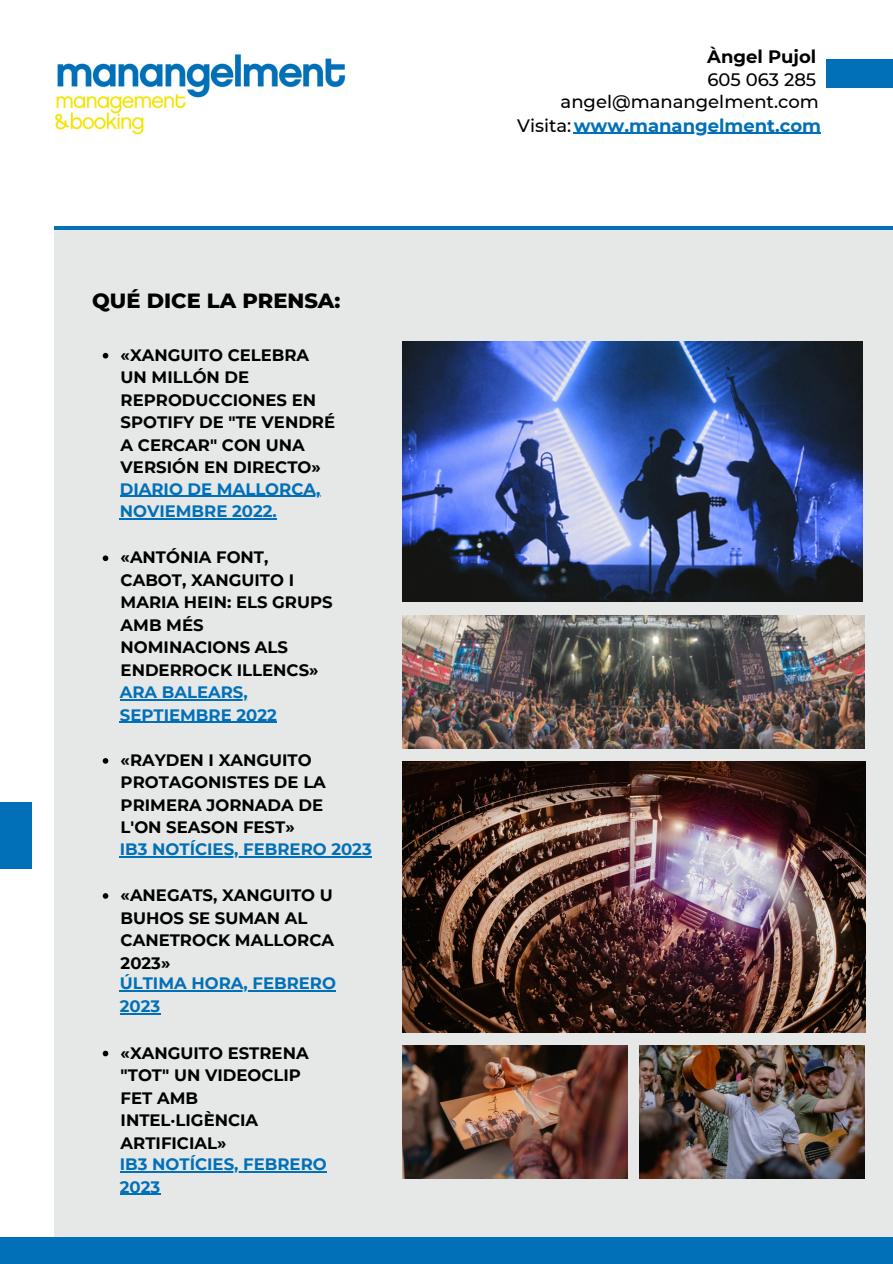
<style>
.page{position:relative;width:893px;height:1264px;background:#fff}
.page>*{position:absolute;margin:0;border:0;box-sizing:border-box;transform-origin:0 0}
.t1{font:800 21px "Montserrat";color:#000}
.t2{font:500 18px "Montserrat";color:#000}
.t3{font:700 18px "Montserrat";color:#0170b8}
.t4{font:700 18px "Montserrat";color:#000}
.t5{font:700 16.5px/22.5px "Montserrat";color:#000}
.t6{font:700 16.5px/22.5px "Montserrat";color:#0170b8}
.s1{font-weight:500;color:#000}
</style>
<div class="page">
<div style="left:825px;top:59px;width:67px;height:29px;background:#0170b8"></div>
<div style="left:55px;top:226px;width:837px;height:27px;background:#0170b8"></div>
<div style="left:54px;top:230px;width:838px;height:1030px;background:#e6e7e7"></div>
<div style="left:0;top:1237px;width:892px;height:26px;background:#0170b8"></div>
<div style="left:0;top:802px;width:32px;height:67px;background:#0170b8"></div>
<img style="left:639px;top:1045px;width:225px;height:133px">
<img style="left:402px;top:1045px;width:225px;height:133px">
<img style="left:402px;top:761px;width:463px;height:271px">
<img style="left:402px;top:616px;width:462px;height:132px">
<img style="left:402px;top:342px;width:460px;height:259px">
<hr style="left:573px;top:133px;width:248px;height:1px;background:#0170b8">
<svg style="left:103px;top:353px;width:5px;height:5px"></svg>
<svg style="left:103px;top:555px;width:5px;height:6px"></svg>
<svg style="left:103px;top:758px;width:5px;height:5px"></svg>
<svg style="left:103px;top:893px;width:5px;height:5px"></svg>
<svg style="left:103px;top:1050px;width:5px;height:6px"></svg>
<hr style="left:120px;top:496px;width:200px;height:1px;background:#0170b8">
<hr style="left:120px;top:518px;width:157px;height:1px;background:#0170b8">
<hr style="left:120px;top:699px;width:128px;height:1px;background:#0170b8">
<hr style="left:120px;top:721px;width:157px;height:2px;background:#0170b8">
<hr style="left:120px;top:856px;width:252px;height:1px;background:#0170b8">
<hr style="left:120px;top:990px;width:216px;height:1px;background:#0170b8">
<hr style="left:120px;top:1013px;width:40px;height:1px;background:#0170b8">
<hr style="left:120px;top:1171px;width:207px;height:1px;background:#0170b8">
<hr style="left:120px;top:1193px;width:40px;height:1px;background:#0170b8">
<img style="left:54px;top:54px;width:292px;height:81px">
<h1 class="t1" style="left:92px;top:287px;width:250px">QUÉ DICE LA PRENSA:</h1>
<p class="t5" style="left:121px;top:343px;width:216px">«XANGUITO CELEBRA<br>UN MILLÓN DE<br>REPRODUCCIONES EN<br>SPOTIFY DE "TE VENDRÉ<br>A CERCAR" CON UNA<br>VERSIÓN EN DIRECTO»</p>
<h2 class="t6" style="left:120px;top:477px;width:202px">DIARIO DE MALLORCA,<br>NOVIEMBRE 2022.</h2>
<p class="t5" style="left:121px;top:546px;width:213px">«ANTÓNIA FONT,<br>CABOT, XANGUITO I<br>MARIA HEIN: ELS GRUPS<br>AMB MÉS<br>NOMINACIONS ALS<br>ENDERROCK ILLENCS»</p>
<h2 class="t6" style="left:120px;top:681px;width:158px">ARA BALEARS,<br>SEPTIEMBRE 2022</h2>
<p class="t5" style="left:121px;top:748px;width:207px">«RAYDEN I XANGUITO<br>PROTAGONISTES DE LA<br>PRIMERA JORNADA DE<br>L'ON SEASON FEST»</p>
<h2 class="t6" style="left:120px;top:837px;width:253px">IB3 NOTÍCIES, FEBRERO 2023</h2>
<p class="t5" style="left:121px;top:883px;width:215px">«ANEGATS, XANGUITO U<br>BUHOS SE SUMAN AL<br>CANETROCK MALLORCA<br>2023»</p>
<h2 class="t6" style="left:120px;top:972px;width:218px">ÚLTIMA HORA, FEBRERO<br>2023</h2>
<h2 class="t5" style="left:121px;top:1041px;width:189px">«XANGUITO ESTRENA "TOT" UN VIDEOCLIP<br>FET AMB<br>INTEL·LIGÈNCIA<br>ARTIFICIAL»</h2>
<p class="t6" style="left:120px;top:1152px;width:208px">IB3 NOTÍCIES, FEBRERO<br>2023</p>
<p class="t4" style="left:707px;top:45px;width:110px">Àngel Pujol</p>
<h3 class="t2" style="left:707px;top:68px;width:110px">605 063 285</h3>
<h3 class="t2" style="left:560px;top:91px;width:260px">angel@manangelment.com</h3>
<h3 class="t3" style="left:517px;top:114px;width:305px"><span class="s1">Visita:</span>www.manangelment.com</h3>
</div>
